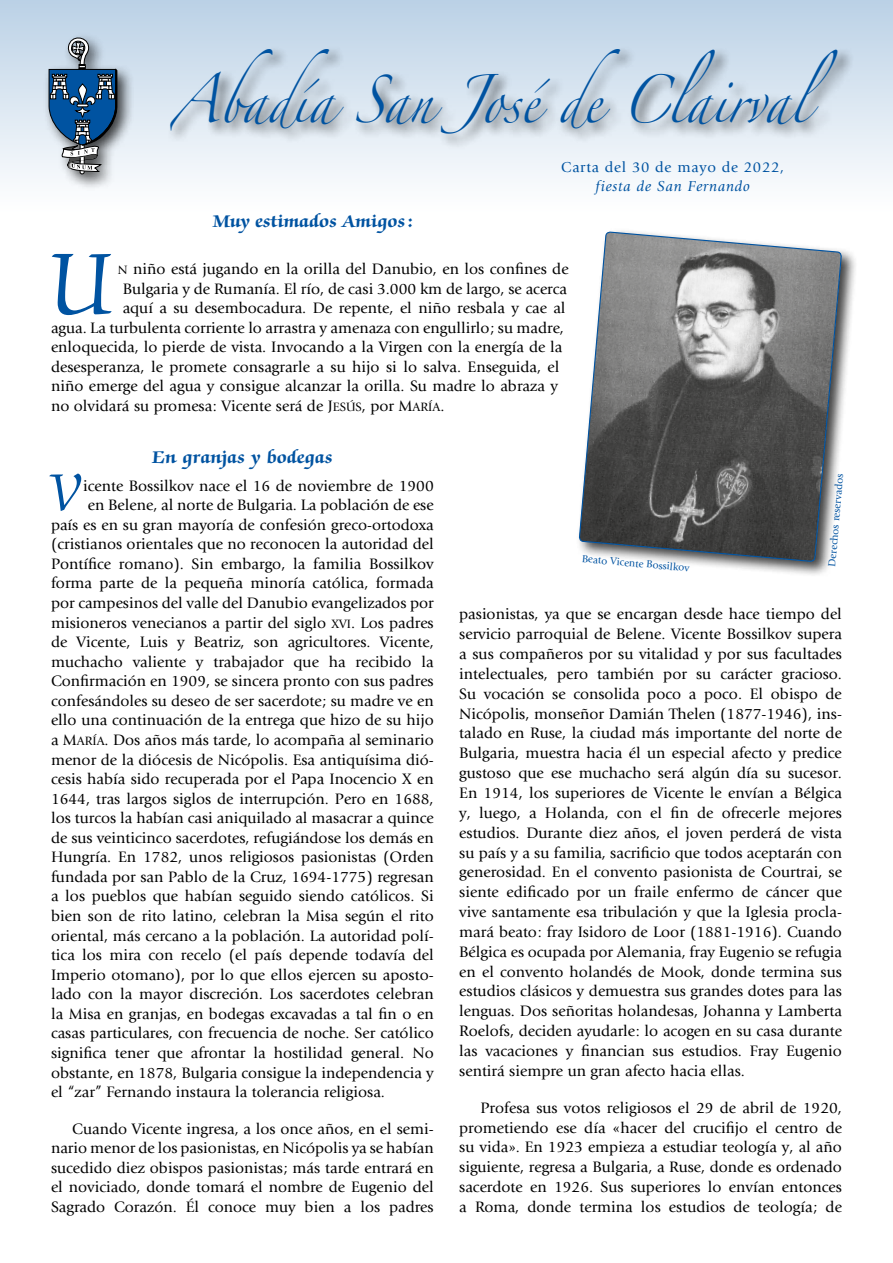
<style>
.page{position:relative;width:893px;height:1263px;background:#fff}
.page>*{position:absolute;margin:0;border:0;box-sizing:border-box;transform-origin:0 0}
.Premier{font:100.2px "Zapf Chancery Std";color:#0053a1;scale:.91 1}
.après_titre{font:60px "Zapf Chancery Std";color:#0053a1;scale:.91 1}
.t1{font:43.2px "Zapfino";color:#0053a1;scale:.83 1}
.Bien_cher_Ami{font:700 19.5px "Zapf Chancery Std";letter-spacing:.01em;color:#0053a1}
.Titre{font:700 19.5px "Zapf Chancery Std";letter-spacing:.015em;color:#0053a1}
.Premier-2{font:15.75px/19.8px "Giovanni";color:#000;text-align:justify}
.après_titre-2{font:15.75px "Giovanni";color:#000}
.t2{font:15px "Giovanni";letter-spacing:.05em;color:#0053a1}
.t3{font:italic 15px "Giovanni";letter-spacing:.05em;color:#0053a1}
.t4{font:10.5px "Giovanni";color:#0053a1}
.s1{font-family:"Giovanni Book SC800";font-size:12.6px}
.s2{font-family:"Giovanni Book SC800"}
</style>
<div class="page">
<div style="left:0;top:0;width:893px;height:213px;background:linear-gradient(to bottom,#bbd1e6,#fff)"></div>
<div style="left:167px;top:46px;width:687px;height:104px;background:#000;opacity:.75"></div>
<div style="left:43px;top:33px;width:91px;height:158px;background:#000;opacity:.75"></div>
<svg style="left:49px;top:38px;width:68px;height:136px;background:#6885a1"></svg>
<div style="left:576px;top:228px;width:282px;height:350px;background:#000;opacity:.75"></div>
<svg style="left:578px;top:231px;width:264px;height:331px;background:#7a7b7c"></svg>
<p class="t1" style="left:172px;top:82px;width:804px">Abadía San José de Clairval</p>
<p class="t2" style="left:561px;top:158px;width:224px">Carta del 30 de mayo de 2022,</p>
<p class="t3" style="left:596px;top:178px;width:156px">fiesta de San Fernando</p>
<p class="Bien_cher_Ami" style="left:213px;top:211px;width:202px">Muy estimados Amigos:</p>
<p class="Premier" style="left:51px;top:232px;width:68px">U</p>
<p class="Premier-2" style="left:118px;top:260px;width:452px"><span class="s1">N</span> niño está jugando en la orilla del Danubio, en los confines de</p>
<p class="Premier-2" style="left:123px;top:279px;width:446px">Bulgaria y de Rumanía. El río, de casi 3.000 km de largo, se acerca</p>
<p class="Premier-2" style="left:123px;top:299px;width:444px">aquí a su desembocadura. De repente, el niño resbala y cae al</p>
<p class="Premier-2" style="left:51px;top:318px;width:514px">agua. La turbulenta corriente lo arrastra y amenaza con engullirlo; su madre,</p>
<p class="Premier-2" style="left:51px;top:338px;width:513px">enloquecida, lo pierde de vista. Invocando a la Virgen con la energía de la</p>
<p class="Premier-2" style="left:51px;top:357px;width:510px">desesperanza, le promete consagrarle a su hijo si lo salva. Enseguida, el</p>
<p class="Premier-2" style="left:51px;top:377px;width:508px">niño emerge del agua y consigue alcanzar la orilla. Su madre lo abraza y</p>
<p class="Premier-2" style="left:51px;top:396px;width:395px">no olvidará su promesa: Vicente será de <span class="s2">J</span><span class="s1">ESÚS</span>, por <span class="s2">M</span><span class="s1">ARÍA</span>.</p>
<p class="Titre" style="left:152px;top:447px;width:182px">En granjas y bodegas</p>
<p class="après_titre" style="left:51px;top:461px;width:35px">V</p>
<p class="après_titre-2" style="left:83px;top:477px;width:352px">icente Bossilkov nace el 16 de noviembre de 1900</p>
<p class="après_titre-2" style="left:88px;top:496px;width:347px">en Belene, al norte de Bulgaria. La población de ese</p>
<p class="après_titre-2" style="left:51px;top:516px;width:384px">país es en su gran mayoría de confesión greco-ortodoxa</p>
<p class="après_titre-2" style="left:51px;top:535px;width:384px">(cristianos orientales que no reconocen la autoridad del</p>
<p class="après_titre-2" style="left:51px;top:555px;width:384px">Pontífice romano). Sin embargo, la familia Bossilkov</p>
<p class="après_titre-2" style="left:51px;top:574px;width:384px">forma parte de la pequeña minoría católica, formada</p>
<p class="après_titre-2" style="left:51px;top:594px;width:384px">por campesinos del valle del Danubio evangelizados por</p>
<p class="après_titre-2" style="left:51px;top:613px;width:384px">misioneros venecianos a partir del siglo <span class="s1">XVI</span>. Los padres</p>
<p class="après_titre-2" style="left:51px;top:633px;width:384px">de Vicente, Luis y Beatriz, son agricultores. Vicente,</p>
<p class="après_titre-2" style="left:51px;top:653px;width:384px">muchacho valiente y trabajador que ha recibido la</p>
<p class="après_titre-2" style="left:51px;top:672px;width:384px">Confirmación en 1909, se sincera pronto con sus padres</p>
<p class="après_titre-2" style="left:51px;top:692px;width:384px">confesándoles su deseo de ser sacerdote; su madre ve en</p>
<p class="après_titre-2" style="left:51px;top:711px;width:384px">ello una continuación de la entrega que hizo de su hijo</p>
<p class="après_titre-2" style="left:51px;top:731px;width:384px">a <span class="s2">M</span><span class="s1">ARÍA</span>. Dos años más tarde, lo acompaña al seminario</p>
<p class="après_titre-2" style="left:51px;top:750px;width:384px">menor de la diócesis de Nicópolis. Esa antiquísima dió-</p>
<p class="après_titre-2" style="left:51px;top:770px;width:384px">cesis había sido recuperada por el Papa Inocencio X en</p>
<p class="après_titre-2" style="left:51px;top:790px;width:384px">1644, tras largos siglos de interrupción. Pero en 1688,</p>
<p class="après_titre-2" style="left:51px;top:809px;width:384px">los turcos la habían casi aniquilado al masacrar a quince</p>
<p class="après_titre-2" style="left:51px;top:829px;width:384px">de sus veinticinco sacerdotes, refugiándose los demás en</p>
<p class="après_titre-2" style="left:51px;top:848px;width:384px">Hungría. En 1782, unos religiosos pasionistas (Orden</p>
<p class="après_titre-2" style="left:51px;top:868px;width:384px">fundada por san Pablo de la Cruz, 1694-1775) regresan</p>
<p class="après_titre-2" style="left:51px;top:887px;width:384px">a los pueblos que habían seguido siendo católicos. Si</p>
<p class="après_titre-2" style="left:51px;top:907px;width:384px">bien son de rito latino, celebran la Misa según el rito</p>
<p class="après_titre-2" style="left:51px;top:926px;width:384px">oriental, más cercano a la población. La autoridad polí-</p>
<p class="après_titre-2" style="left:51px;top:946px;width:384px">tica los mira con recelo (el país depende todavía del</p>
<p class="après_titre-2" style="left:51px;top:966px;width:384px">Imperio otomano), por lo que ellos ejercen su aposto-</p>
<p class="après_titre-2" style="left:51px;top:985px;width:384px">lado con la mayor discreción. Los sacerdotes celebran</p>
<p class="après_titre-2" style="left:51px;top:1005px;width:384px">la Misa en granjas, en bodegas excavadas a tal fin o en</p>
<p class="après_titre-2" style="left:51px;top:1024px;width:384px">casas particulares, con frecuencia de noche. Ser católico</p>
<p class="après_titre-2" style="left:51px;top:1044px;width:384px">significa tener que afrontar la hostilidad general. No</p>
<p class="après_titre-2" style="left:51px;top:1063px;width:384px">obstante, en 1878, Bulgaria consigue la independencia y</p>
<p class="après_titre-2" style="left:51px;top:1083px;width:335px">el “zar” Fernando instaura la tolerancia religiosa.</p>
<p class="Premier-2" style="left:51px;top:1119px;width:384px;text-indent:21px">Cuando Vicente ingresa, a los once años, en el semi&shy;nario menor de los pasionistas, en Nicópolis ya se habían sucedido diez obispos pasionistas; más tarde entrará en el noviciado, donde tomará el nombre de Eugenio del Sagrado Corazón. Él conoce muy bien a los padres</p>
<p class="t4" style="left:582px;top:552px;width:109px;rotate:5deg">Beato Vicente Bossilkov</p>
<p class="t4" style="left:826px;top:566px;width:94px;rotate:-85deg">Derechos reservados</p>
<p class="Premier-2" style="left:459px;top:604px;width:384px">pasionistas, ya que se encargan desde hace tiempo del servicio parroquial de Belene. Vicente Bossilkov supera a sus compañeros por su vitalidad y por sus facultades intelectuales, pero también por su carácter gracioso.<br>Su vocación se consolida poco a poco. El obispo de Nicópolis, monseñor Damián Thelen (1877-1946), ins&shy;talado en Ruse, la ciudad más importante del norte de Bulgaria, muestra hacia él un especial afecto y predice gustoso que ese muchacho será algún día su sucesor.<br>En 1914, los superiores de Vicente le envían a Bélgica y, luego, a Holanda, con el fin de ofrecerle mejores estudios. Durante diez años, el joven perderá de vista su país y a su familia, sacrificio que todos aceptarán con generosidad. En el convento pasionista de Courtrai, se siente edificado por un fraile enfermo de cáncer que vive santamente esa tribulación y que la Iglesia procla&shy;mará beato: fray Isidoro de Loor (1881-1916). Cuando Bélgica es ocupada por Alemania, fray Eugenio se refugia en el convento holandés de Mook, donde termina sus estudios clásicos y demuestra sus grandes dotes para las lenguas. Dos señoritas holandesas, Johanna y Lamberta Roelofs, deciden ayudarle: lo acogen en su casa durante las vacaciones y financian sus estudios. Fray Eugenio sentirá siempre un gran afecto hacia ellas.</p>
<p class="Premier-2" style="left:459px;top:1098px;width:384px;text-indent:21px">Profesa sus votos religiosos el 29 de abril de 1920, prometiendo ese día «hacer del crucifijo el centro de su vida». En 1923 empieza a estudiar teología y, al año siguiente, regresa a Bulgaria, a Ruse, donde es ordenado sacerdote en 1926. Sus superiores lo envían entonces a Roma, donde termina los estudios de teología; de</p>
</div>
